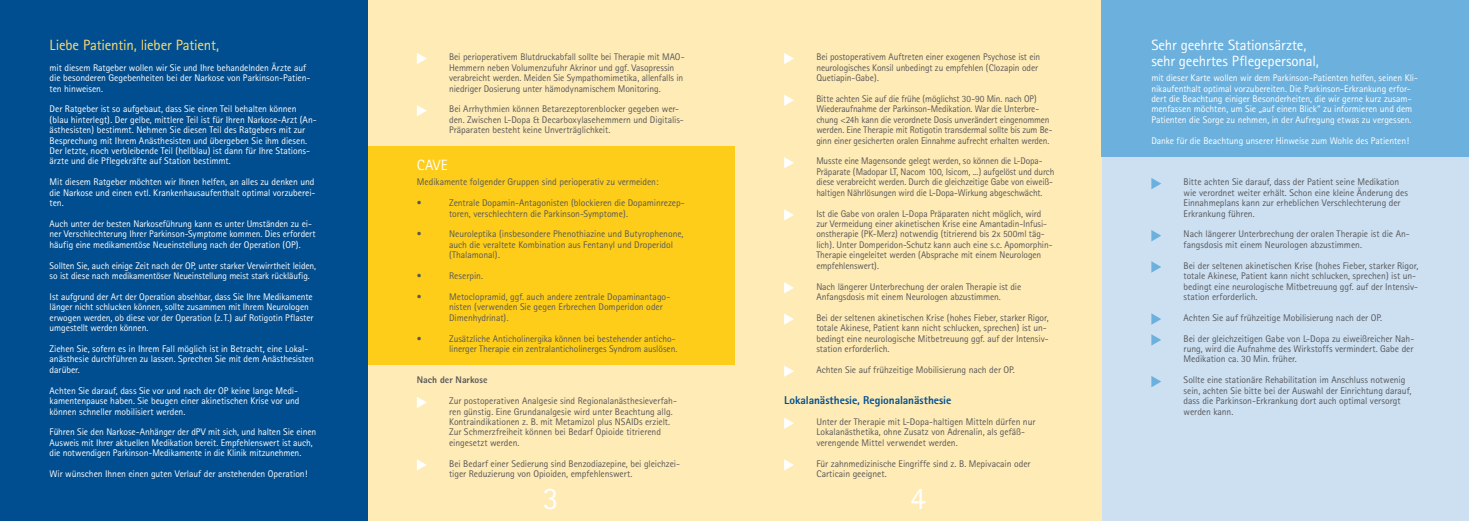
<style>
.page{position:relative;width:1469px;height:521px;background:#fff}
.page>*{position:absolute;margin:0;border:0;box-sizing:border-box;transform-origin:0 0}
.t1{font:31.5px "Rotis Sans Serif";color:#fff}
.t2{font:14.88px/15.8px "Rotis Sans Serif";letter-spacing:-.01em;color:#fff}
.t3{font:14.88px "Rotis Sans Serif";letter-spacing:-.015em;color:#ffdc74}
.t4{font:800 11.38px "Rotis Sans Serif";letter-spacing:-.005em;color:#004e8f}
.t5{font:9.62px/10.4px "Rotis Sans Serif";letter-spacing:-.01em;color:#58585a}
.t6{font:9.62px/10.4px "Rotis Sans Serif";letter-spacing:-.01em;color:#fff}
.t7{font:800 9.62px "Rotis Sans Serif";color:#58585a}
</style>
<div class="page">
<div style="left:1101px;top:0;width:367px;height:521px;background:#cce0f2"></div>
<div style="left:734px;top:0;width:367px;height:521px;background:#ffebb5"></div>
<div style="left:367px;top:0;width:367px;height:521px;background:#ffebb5"></div>
<div style="left:367px;top:146px;width:367px;height:219px;background:#fecd1a"></div>
<div style="left:0;top:0;width:367px;height:521px;background:#004e8f"></div>
<div style="left:1101px;top:0;width:367px;height:156px;background:#6cb1dd"></div>
<svg style="left:417px;top:53px;width:10px;height:11px"></svg>
<svg style="left:417px;top:105px;width:10px;height:11px"></svg>
<svg style="left:417px;top:397px;width:10px;height:11px"></svg>
<svg style="left:417px;top:459px;width:10px;height:12px"></svg>
<svg style="left:784px;top:53px;width:10px;height:11px"></svg>
<svg style="left:784px;top:95px;width:10px;height:11px"></svg>
<svg style="left:784px;top:157px;width:10px;height:11px"></svg>
<svg style="left:784px;top:209px;width:10px;height:12px"></svg>
<svg style="left:784px;top:282px;width:10px;height:11px"></svg>
<svg style="left:784px;top:313px;width:10px;height:12px"></svg>
<svg style="left:784px;top:365px;width:10px;height:12px"></svg>
<svg style="left:784px;top:417px;width:10px;height:12px"></svg>
<svg style="left:784px;top:459px;width:10px;height:12px"></svg>
<svg style="left:1151px;top:178px;width:10px;height:11px"></svg>
<svg style="left:1151px;top:230px;width:10px;height:11px"></svg>
<svg style="left:1151px;top:261px;width:10px;height:12px"></svg>
<svg style="left:1151px;top:313px;width:10px;height:12px"></svg>
<svg style="left:1151px;top:334px;width:10px;height:12px"></svg>
<svg style="left:1151px;top:376px;width:10px;height:11px"></svg>
<h2 class="t3" style="left:50px;top:36px;width:171px">Liebe Patientin, lieber Patient,</h2>
<p class="t6" style="left:50px;top:62px;width:262px">mit diesem Ratgeber wollen wir Sie und Ihre behandelnden Ärzte auf die besonderen Gegebenheiten bei der Narkose von Parkinson-Patien&shy;ten hinweisen.</p>
<p class="t6" style="left:50px;top:104px;width:269px">Der Ratgeber ist so aufgebaut, dass Sie einen Teil behalten können (blau hinterlegt). Der gelbe, mittlere Teil ist für Ihren Narkose-Arzt (An&shy;ästhesisten) bestimmt. Nehmen Sie diesen Teil des Ratgebers mit zur Besprechung mit Ihrem Anästhesisten und übergeben Sie ihm diesen.<br>Der letzte, noch verbleibende Teil (hellblau) ist dann für Ihre Stations&shy;ärzte und die Pflegekräfte auf Station bestimmt.</p>
<p class="t6" style="left:50px;top:177px;width:267px;text-align:justify">Mit diesem Ratgeber möchten wir Ihnen helfen, an alles zu denken und die Narkose und einen evtl. Krankenhausaufenthalt optimal vorzuberei&shy;ten.</p>
<p class="t6" style="left:50px;top:218px;width:268px">Auch unter der besten Narkoseführung kann es unter Umständen zu ei&shy;ner Verschlechterung Ihrer Parkinson-Symptome kommen. Dies erfordert häufig eine medikamentöse Neueinstellung nach der Operation (OP).</p>
<p class="t6" style="left:50px;top:260px;width:268px">Sollten Sie, auch einige Zeit nach der OP, unter starker Verwirrtheit leiden, so ist diese nach medikamentöser Neueinstellung meist stark rückläufig.</p>
<p class="t6" style="left:50px;top:291px;width:265px">Ist aufgrund der Art der Operation absehbar, dass Sie Ihre Medikamente länger nicht schlucken können, sollte zusammen mit Ihrem Neurologen erwogen werden, ob diese vor der Operation (z. T.) auf Rotigotin Pflaster umgestellt werden können.</p>
<p class="t6" style="left:50px;top:343px;width:266px">Ziehen Sie, sofern es in Ihrem Fall möglich ist in Betracht, eine Lokal&shy;anästhesie durchführen zu lassen. Sprechen Sie mit dem Anästhesisten darüber.</p>
<p class="t6" style="left:50px;top:385px;width:251px">Achten Sie darauf, dass Sie vor und nach der OP keine lange Medi&shy;kamentenpause haben. Sie beugen einer akinetischen Krise vor und können schneller mobilisiert werden.</p>
<p class="t6" style="left:50px;top:427px;width:268px">Führen Sie den Narkose-Anhänger der dPV mit sich, und halten Sie einen<br>Ausweis mit Ihrer aktuellen Medikation bereit. Empfehlenswert ist auch, die notwendigen Parkinson-Medikamente in die Klinik mitzunehmen.</p>
<p class="t6" style="left:50px;top:468px;width:259px">Wir wünschen Ihnen einen guten Verlauf der anstehenden Operation!</p>
<p class="t5" style="left:449px;top:52px;width:237px">Bei perioperativem Blutdruckabfall sollte bei Therapie mit MAO-Hemmern neben Volumenzufuhr Akrinor und ggf. Vasopressin verabreicht werden. Meiden Sie Sympathomimetika, allenfalls in niedriger Dosierung unter hämodynamischem Monitoring.</p>
<p class="t5" style="left:449px;top:104px;width:236px">Bei Arrhythmien können Betarezeptorenblocker gegeben wer&shy;den. Zwischen L-Dopa &amp; Decarboxylasehemmern und Digitalis-<br>Präparaten besteht keine Unverträglichkeit.</p>
<h2 class="t2" style="left:417px;top:157px;width:32px">CAVE</h2>
<p class="t5" style="left:417px;top:172px;width:243px;line-height:20.8px">Medikamente folgender Gruppen sind perioperativ zu vermeiden: •</p>
<p class="t5" style="left:449px;top:198px;width:236px">Zentrale Dopamin-Antagonisten (blockieren die Dopaminrezep&shy;toren, verschlechtern die Parkinson-Symptome).</p>
<p class="t5" style="left:417px;top:229px;width:6px">•</p>
<p class="t5" style="left:449px;top:229px;width:236px">Neuroleptika (insbesondere Phenothiazine und Butyrophenone, auch die veraltete Kombination aus Fentanyl und Droperidol (Thalamonal).</p>
<p class="t5" style="left:417px;top:271px;width:6px">•</p>
<p class="t5" style="left:449px;top:271px;width:35px">Reserpin.</p>
<p class="t5" style="left:417px;top:291px;width:6px">•</p>
<p class="t5" style="left:449px;top:291px;width:223px">Metoclopramid, ggf. auch andere zentrale Dopaminantago&shy;nisten (verwenden Sie gegen Erbrechen Domperidon oder<br>Dimenhydrinat).</p>
<p class="t5" style="left:417px;top:333px;width:6px">•</p>
<p class="t5" style="left:449px;top:333px;width:230px">Zusätzliche Anticholinergika können bei bestehender anticho&shy;linerger Therapie ein zentralanticholinerges Syndrom auslösen.</p>
<p class="t7" style="left:417px;top:374px;width:72px">Nach der Narkose</p>
<p class="t5" style="left:449px;top:396px;width:229px">Zur postoperativen Analgesie sind Regionalanästhesieverfah&shy;ren günstig. Eine Grundanalgesie wird unter Beachtung allg.<br>Kontraindikationen z. B. mit Metamizol plus NSAIDs erzielt.<br>Zur Schmerzfreiheit können bei Bedarf Opioide titrierend eingesetzt werden.</p>
<p class="t5" style="left:449px;top:458px;width:232px">Bei Bedarf einer Sedierung sind Benzodiazepine, bei gleichzei&shy;tiger Reduzierung von Opioiden, empfehlenswert.</p>
<p class="t5" style="left:816px;top:52px;width:225px">Bei postoperativem Auftreten einer exogenen Psychose ist ein neurologisches Konsil unbedingt zu empfehlen (Clozapin oder<br>Quetiapin-Gabe).</p>
<p class="t5" style="left:816px;top:93px;width:238px">Bitte achten Sie auf die frühe (möglichst 30-90 Min. nach OP)<br>Wiederaufnahme der Parkinson-Medikation. War die Unterbre&shy;chung &lt;24h kann die verordnete Dosis unverändert eingenommen werden. Eine Therapie mit Rotigotin transdermal sollte bis zum Be&shy;ginn einer gesicherten oralen Einnahme aufrecht erhalten werden.</p>
<p class="t5" style="left:816px;top:156px;width:240px">Musste eine Magensonde gelegt werden, so können die L-Dopa-Präparate (Madopar LT, Nacom 100, Isicom, ...) aufgelöst und durch diese verabreicht werden. Durch die gleichzeitige Gabe von eiweiß&shy;haltigen Nährlösungen wird die L-Dopa-Wirkung abgeschwächt.</p>
<p class="t5" style="left:816px;top:208px;width:238px">Ist die Gabe von oralen L-Dopa Präparaten nicht möglich, wird zur Vermeidung einer akinetischen Krise eine Amantadin-Infusi&shy;onstherapie (PK-Merz) notwendig (titrierend bis 2x 500ml täg&shy;lich). Unter Domperidon-Schutz kann auch eine s.c. Apomorphin-Therapie eingeleitet werden (Absprache mit einem Neurologen empfehlenswert).</p>
<p class="t5" style="left:816px;top:281px;width:206px">Nach längerer Unterbrechung der oralen Therapie ist die<br>Anfangsdosis mit einem Neurologen abzustimmen.</p>
<p class="t5" style="left:816px;top:312px;width:234px">Bei der seltenen akinetischen Krise (hohes Fieber, starker Rigor, totale Akinese, Patient kann nicht schlucken, sprechen) ist un&shy;bedingt eine neurologische Mitbetreuung ggf. auf der Intensiv&shy;station erforderlich.</p>
<p class="t5" style="left:816px;top:364px;width:200px">Achten Sie auf frühzeitige Mobilisierung nach der OP.</p>
<p class="t4" style="left:784px;top:393px;width:169px">Lokalanästhesie, Regionalanästhesie</p>
<p class="t5" style="left:816px;top:416px;width:220px">Unter der Therapie mit L-Dopa-haltigen Mitteln dürfen nur<br>Lokalanästhetika, ohne Zusatz von Adrenalin, als gefäß&shy;verengende Mittel verwendet werden.</p>
<p class="t5" style="left:816px;top:458px;width:216px">Für zahnmedizinische Eingriffe sind z. B. Mepivacain oder<br>Carticain geeignet.</p>
<h1 class="t1" style="left:543px;top:479px;width:17px">3</h1>
<h1 class="t1" style="left:910px;top:479px;width:17px">4</h1>
<h2 class="t2" style="left:1151px;top:37px;width:169px">Sehr geehrte Stationsärzte, sehr geehrtes Pflegepersonal,</h2>
<p class="t6" style="left:1151px;top:73px;width:268px">mit dieser Karte wollen wir dem Parkinson-Patienten helfen, seinen Kli&shy;nikaufenthalt optimal vorzubereiten. Die Parkinson-Erkrankung erfor&shy;dert die Beachtung einiger Besonderheiten, die wir gerne kurz zusam&shy;menfassen möchten, um Sie „auf einen Blick“ zu informieren und dem Patienten die Sorge zu nehmen, in der Aufregung etwas zu vergessen.</p>
<p class="t6" style="left:1151px;top:135px;width:259px">Danke für die Beachtung unserer Hinweise zum Wohle des Patienten!</p>
<p class="t5" style="left:1183px;top:177px;width:226px">Bitte achten Sie darauf, dass der Patient seine Medikation wie verordnet weiter erhält. Schon eine kleine Änderung des Einnahmeplans kann zur erheblichen Verschlechterung der Erkrankung führen.</p>
<p class="t5" style="left:1183px;top:229px;width:228px">Nach längerer Unterbrechung der oralen Therapie ist die An&shy;fangsdosis mit einem Neurologen abzustimmen.</p>
<p class="t5" style="left:1183px;top:260px;width:236px">Bei der seltenen akinetischen Krise (hohes Fieber, starker Rigor, totale Akinese, Patient kann nicht schlucken, sprechen) ist un&shy;bedingt eine neurologische Mitbetreuung ggf. auf der Intensiv&shy;station erforderlich.</p>
<p class="t5" style="left:1183px;top:307px;width:232px;line-height:20.8px">Achten Sie auf frühzeitige Mobilisierung nach der OP.<br>Bei der gleichzeitigen Gabe von L-Dopa zu eiweißreicher Nah-</p>
<p class="t5" style="left:1183px;top:343px;width:231px">rung, wird die Aufnahme des Wirkstoffs vermindert. Gabe der<br>Medikation ca. 30 Min. früher.</p>
<p class="t5" style="left:1183px;top:375px;width:229px">Sollte eine stationäre Rehabilitation im Anschluss notwenig sein, achten Sie bitte bei der Auswahl der Einrichtung darauf, dass die Parkinson-Erkrankung dort auch optimal versorgt werden kann.</p>
</div>
